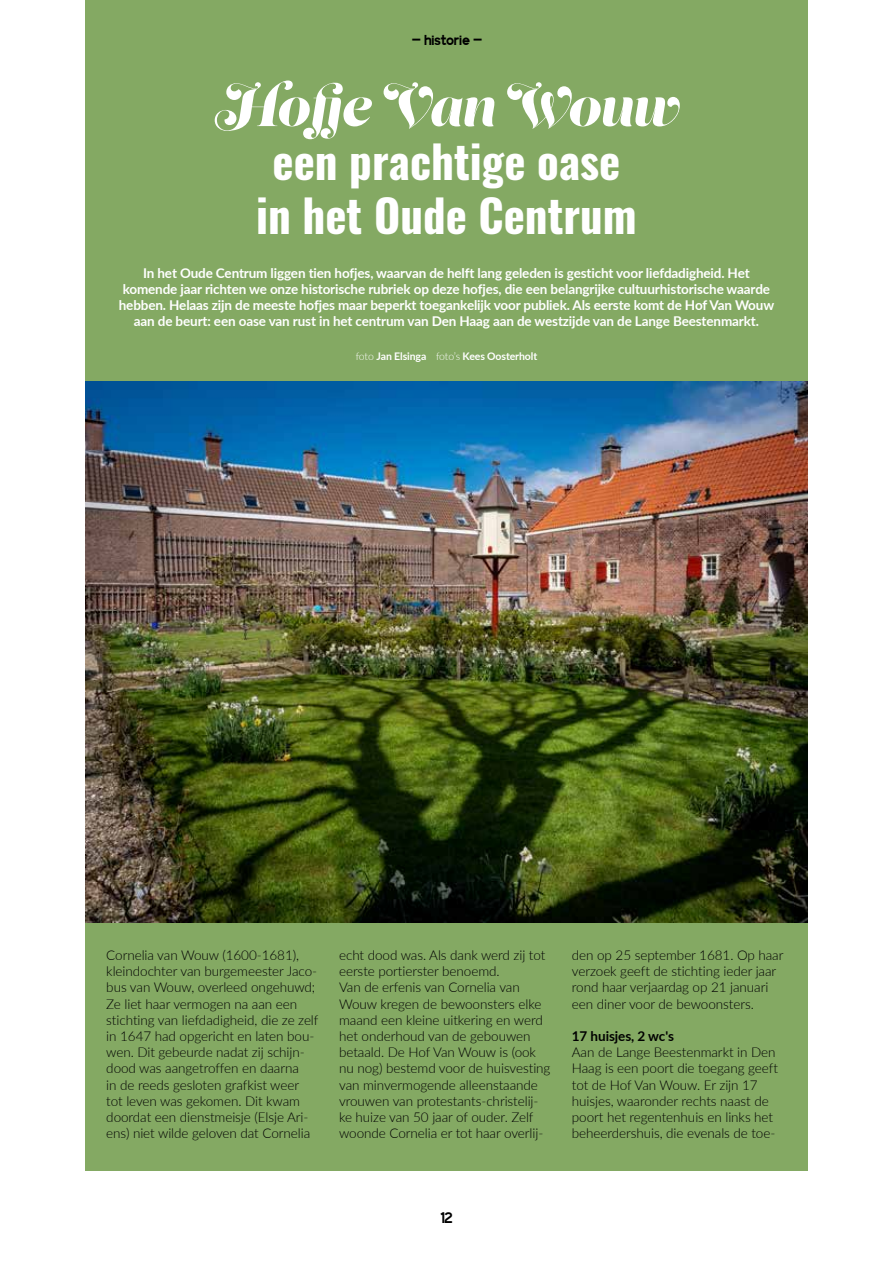
<style>
.page{position:relative;width:893px;height:1263px;background:#fff}
.page>*{position:absolute;margin:0;border:0;box-sizing:border-box;transform-origin:0 0}
.t1{font:54px "Lust Script";color:#fff}
.t2{font:700 45px/54px "Oswald";color:#fff;text-align:center}
.t3{font:700 15px "Identikal Sans";letter-spacing:-.025em;color:#000}
.t4{font:300 13.5px/16.2px "Lato";letter-spacing:-.005em;color:#000}
.t5{font:700 13.5px/16.2px "Lato";letter-spacing:-.01em;color:#fff;text-align:center}
.t6{font:700 13.5px "Lato";letter-spacing:-.005em;color:#000}
.t7{font:700 10.5px "Lato";letter-spacing:-.01em;color:#fff}
.s1{font-weight:300}
</style>
<div class="page">
<div style="left:85px;top:0;width:722px;height:1171px;background:#84a963"></div>
<img style="left:85px;top:381px;width:722px;height:542px">
<p class="t3" style="left:412px;top:31px;width:72px">— historie —</p>
<h1 class="t1" style="left:215px;top:72px;width:463px">Hofje Van Wouw</h1>
<h2 class="t2" style="left:256px;top:136px;width:382px">een prachtige oase in het Oude Centrum</h2>
<p class="t5" style="left:119px;top:264px;width:657px">In het Oude Centrum liggen tien hofjes, waarvan de helft lang geleden is gesticht voor liefdadigheid. Het komende jaar richten we onze historische rubriek op deze hofjes, die een belangrijke cultuurhistorische waarde hebben. Helaas zijn de meeste hofjes maar beperkt toegankelijk voor publiek. Als eerste komt de Hof Van Wouw aan de beurt: een oase van rust in het centrum van Den Haag aan de westzijde van de Lange Beestenmarkt.</p>
<p class="t7" style="left:356px;top:349px;width:183px"><span class="s1">foto</span> Jan Elsinga <span class="s1">foto’s</span> Kees Oosterholt</p>
<p class="t4" style="left:106px;top:946px;width:214px">Cornelia van Wouw (1600-1681), kleindochter van burgemeester Jaco&shy;bus van Wouw, overleed ongehuwd; Ze liet haar vermogen na aan een stichting van liefdadigheid, die ze zelf in 1647 had opgericht en laten bou&shy;wen. Dit gebeurde nadat zij schijn&shy;dood was aangetroffen en daarna<br>in de reeds gesloten grafkist weer tot leven was gekomen. Dit kwam doordat een dienstmeisje (Elsje Ari&shy;ëns) niet wilde geloven dat Cornelia</p>
<p class="t4" style="left:339px;top:946px;width:213px">echt dood was. Als dank werd zij tot eerste portierster benoemd.<br>Van de erfenis van Cornelia van Wouw kregen de bewoonsters elke maand een kleine uitkering en werd het onderhoud van de gebouwen betaald. De Hof Van Wouw is (ook nu nog) bestemd voor de huisvesting van minvermogende alleenstaande vrouwen van protestants-christelij&shy;ke huize van 50 jaar of ouder. Zelf woonde Cornelia er tot haar overlij-</p>
<p class="t4" style="left:572px;top:946px;width:213px">den op 25 september 1681. Op haar verzoek geeft de stichting ieder jaar rond haar verjaardag op 21 januari een diner voor de bewoonsters.</p>
<p class="t6" style="left:572px;top:1026px;width:104px">17 huisjes, 2 wc's</p>
<p class="t4" style="left:572px;top:1044px;width:208px">Aan de Lange Beestenmarkt in Den Haag is een poort die toegang geeft tot de Hof Van Wouw. Er zijn 17 huisjes, waaronder rechts naast de poort het regentenhuis en links het beheerdershuis, die evenals de toe-</p>
<p class="t3" style="left:440px;top:1209px;width:14px">12</p>
</div>
